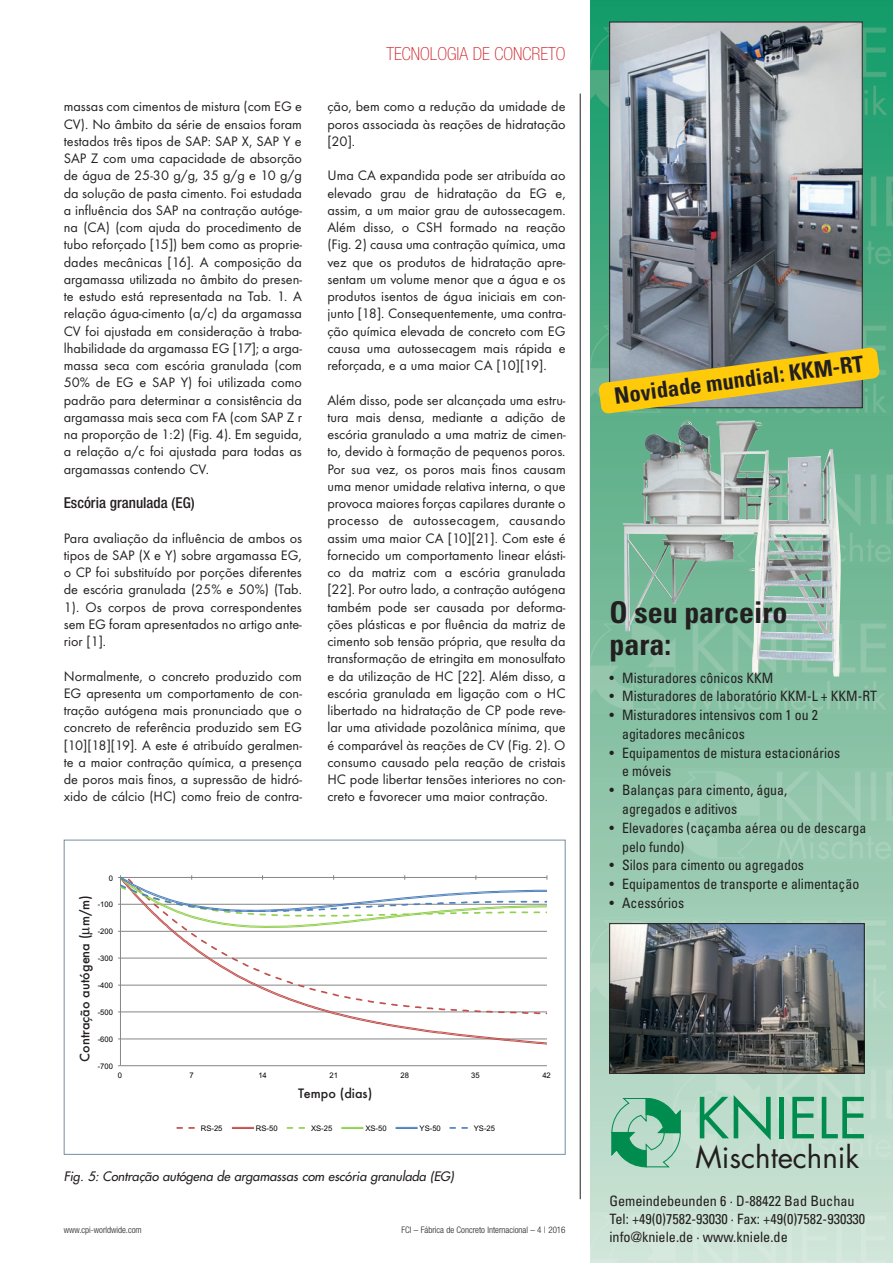
<style>
.page{position:relative;width:893px;height:1263px;background:#fff}
.page>*{position:absolute;margin:0;border:0;box-sizing:border-box;transform-origin:0 0}
.t1{font:55.05px "Futura";color:#008c4e}
.t2{font:700 condensed 30px/31.5px "Univers";color:#231f20}
.t3{font:29.4px "Futura";color:#231f20}
.t4{font:700 condensed 22.5px "Univers";color:#231f20}
.t5{font:100 condensed 18px "Helvetica Neue";color:#d1232a}
.t6{font:500 condensed 15px "Helvetica Neue";color:#231f20}
.t7{font:14.25px/17.2px "Futura T";color:#231f20;text-align:justify}
.t8{font:condensed 14.25px/18.8px "Univers";color:#231f20}
.t9{font:500 14.25px "Futura T";color:#231f20}
.t10{font:italic 12.75px "Futura";color:#231f20}
.t11{font:700 10.2px "Arial";color:#000}
.t12{font:300 condensed 9px "Helvetica Neue";color:#231f20}
.t13{font:7.65px "Arial";color:#000}
</style>
<div class="page">
<svg style="left:591px;top:0;width:302px;height:1263px"></svg>
<img style="left:591px;top:25px;width:301px;height:93px">
<img style="left:862px;top:174px;width:31px;height:92px">
<img style="left:591px;top:322px;width:301px;height:93px">
<img style="left:841px;top:471px;width:52px;height:93px">
<img style="left:591px;top:620px;width:301px;height:93px">
<img style="left:673px;top:769px;width:220px;height:93px">
<img style="left:591px;top:918px;width:301px;height:92px">
<img style="left:673px;top:1066px;width:220px;height:93px">
<div style="left:591px;top:1212px;width:301px;height:51px;background:#cfe5d8"></div>
<svg style="left:611px;top:1098px;width:70px;height:70px"></svg>
<img style="left:623px;top:420px;width:218px;height:257px">
<img style="left:611px;top:925px;width:251px;height:146px">
<div style="left:609px;top:923px;width:255px;height:150px;border:1px solid #231f20"></div>
<img style="left:611px;top:24px;width:249px;height:323px">
<svg style="left:598px;top:347px;width:282px;height:67px"></svg>
<hr style="left:121px;top:1065px;width:426px;height:1px;background:#868686">
<hr style="left:120px;top:877px;width:1px;height:189px;background:#868686">
<svg style="left:121px;top:937px;width:426px;height:108px"></svg>
<svg style="left:118px;top:875px;width:430px;height:62px"></svg>
<svg style="left:177px;top:1127px;width:18px;height:2px"></svg>
<svg style="left:232px;top:1127px;width:22px;height:2px"></svg>
<svg style="left:287px;top:1127px;width:19px;height:2px"></svg>
<svg style="left:342px;top:1127px;width:21px;height:2px"></svg>
<svg style="left:396px;top:1127px;width:21px;height:2px"></svg>
<svg style="left:450px;top:1127px;width:18px;height:2px"></svg>
<div style="left:64px;top:840px;width:502px;height:315px;border:1px solid #73909f"></div>
<hr style="left:580px;top:94px;width:1px;height:1105px;background:#231f20">
<p class="t7" style="left:64px;top:98px;width:240px">massas com cimentos de mistura (com EG e CV). No âmbito da série de ensaios foram testados três tipos de SAP: SAP X, SAP Y e SAP Z com uma capacidade de absorção de água de 25-30 g/g, 35 g/g e 10 g/g da solução de pasta cimento. Foi estudada a influência dos SAP na contração autóge&shy;na (CA) (com ajuda do procedimento de tubo reforçado [15]) bem como as proprie&shy;dades mecânicas [16]. A composição da argamassa utilizada no âmbito do presen&shy;te estudo está representada na Tab. 1. A relação água-cimento (a/c) da argamassa CV foi ajustada em consideração à traba&shy;lhabilidade da argamassa EG [17]; a arga&shy;massa seca com escória granulada (com 50% de EG e SAP Y) foi utilizada como padrão para determinar a consistência da argamassa mais seca com FA (com SAP Z r na proporção de 1:2) (Fig. 4). Em seguida, a relação a/c foi ajustada para todas as argamassas contendo CV.</p>
<p class="t6" style="left:64px;top:494px;width:132px">Escória granulada (EG)</p>
<p class="t7" style="left:64px;top:529px;width:240px">Para avaliação da influência de ambos os tipos de SAP (X e Y) sobre argamassa EG, o CP foi substituído por porções diferentes de escória granulada (25% e 50%) (Tab.<br>1). Os corpos de prova correspondentes sem EG foram apresentados no artigo ante&shy;rior [1].</p>
<p class="t7" style="left:64px;top:667px;width:240px">Normalmente, o concreto produzido com EG apresenta um comportamento de con&shy;tração autógena mais pronunciado que o concreto de referência produzido sem EG [10][18][19]. A este é atribuído geralmen&shy;te a maior contração química, a presença de poros mais finos, a supressão de hidró&shy;xido de cálcio (HC) como freio de contra-</p>
<p class="t5" style="left:387px;top:43px;width:181px">TECNOLOGIA DE CONCRETO</p>
<p class="t7" style="left:327px;top:98px;width:240px">ção, bem como a redução da umidade de poros associada às reações de hidratação [20].</p>
<p class="t7" style="left:327px;top:167px;width:240px">Uma CA expandida pode ser atribuída ao elevado grau de hidratação da EG e, assim, a um maior grau de autossecagem.<br>Além disso, o CSH formado na reação (Fig. 2) causa uma contração química, uma vez que os produtos de hidratação apre&shy;sentam um volume menor que a água e os produtos isentos de água iniciais em con&shy;junto [18]. Consequentemente, uma contra&shy;ção química elevada de concreto com EG causa uma autossecagem mais rápida e reforçada, e a uma maior CA [10][19].</p>
<p class="t7" style="left:327px;top:391px;width:240px">Além disso, pode ser alcançada uma estru&shy;tura mais densa, mediante a adição de escória granulado a uma matriz de cimen&shy;to, devido à formação de pequenos poros.<br>Por sua vez, os poros mais finos causam uma menor umidade relativa interna, o que provoca maiores forças capilares durante o processo de autossecagem, causando assim uma maior CA [10][21]. Com este é fornecido um comportamento linear elásti&shy;co da matriz com a escória granulada [22]. Por outro lado, a contração autógena também pode ser causada por deforma&shy;ções plásticas e por fluência da matriz de cimento sob tensão própria, que resulta da transformação de etringita em monosulfato e da utilização de HC [22]. Além disso, a escória granulada em ligação com o HC libertado na hidratação de CP pode reve&shy;lar uma atividade pozolânica mínima, que é comparável às reações de CV (Fig. 2). O consumo causado pela reação de cristais HC pode libertar tensões interiores no con&shy;creto e favorecer uma maior contração.</p>
<p class="t13" style="left:109px;top:873px;width:6px">0</p>
<p class="t11" style="left:82px;top:1050px;width:164px;rotate:-90deg">Autogenous shrinkinkage ( m/m)</p>
<p class="t9" style="left:77px;top:1061px;width:168px;rotate:-90deg">Contração autógena (µm/m)</p>
<p class="t13" style="left:98px;top:900px;width:17px">-100</p>
<p class="t13" style="left:98px;top:927px;width:17px">-200</p>
<p class="t13" style="left:98px;top:954px;width:17px">-300</p>
<p class="t13" style="left:98px;top:981px;width:17px">-400</p>
<p class="t13" style="left:98px;top:1008px;width:17px">-500</p>
<p class="t13" style="left:98px;top:1035px;width:17px">-600</p>
<p class="t13" style="left:98px;top:1062px;width:17px">-700</p>
<p class="t13" style="left:118px;top:1071px;width:6px">0</p>
<p class="t13" style="left:189px;top:1071px;width:6px">7</p>
<p class="t13" style="left:258px;top:1071px;width:10px">14</p>
<p class="t13" style="left:329px;top:1071px;width:10px">21</p>
<p class="t13" style="left:401px;top:1071px;width:10px">28</p>
<p class="t13" style="left:471px;top:1071px;width:10px">35</p>
<p class="t13" style="left:542px;top:1071px;width:10px">42</p>
<p class="t9" style="left:298px;top:1084px;width:76px">Tempo (dias)</p>
<p class="t11" style="left:307px;top:1089px;width:58px">Time (days)</p>
<p class="t13" style="left:201px;top:1124px;width:23px">RS-25</p>
<p class="t13" style="left:256px;top:1124px;width:23px">RS-50</p>
<p class="t13" style="left:311px;top:1124px;width:23px">XS-25</p>
<p class="t13" style="left:365px;top:1124px;width:23px">XS-50</p>
<p class="t13" style="left:420px;top:1124px;width:23px">YS-50</p>
<p class="t13" style="left:474px;top:1124px;width:23px">YS-25</p>
<p class="t10" style="left:64px;top:1168px;width:394px">Fig. 5: Contração autógena de argamassas com escória granulada (EG)</p>
<p class="t12" style="left:64px;top:1224px;width:79px">www.cpi-worldwide.com</p>
<p class="t12" style="left:401px;top:1224px;width:166px">FCI – Fábrica de Concreto Internacional – 4 | 2016</p>
<h3 class="t4" style="left:613px;top:383px;width:253px;rotate:-8deg">Novidade mundial: KKM-RT</h3>
<h2 class="t2" style="left:609px;top:597px;width:180px">O seu parceiro para:</h2>
<p class="t8" style="left:609px;top:668px;width:165px">• Misturadores cônicos KKM</p>
<p class="t8" style="left:609px;top:687px;width:269px">• Misturadores de laboratório KKM-L + KKM-RT</p>
<p class="t8" style="left:622px;top:705px;width:197px;text-indent:-13px">• Misturadores intensivos com 1 ou 2 agitadores mecânicos</p>
<p class="t8" style="left:622px;top:743px;width:219px;text-indent:-13px">• Equipamentos de mistura estacionários e móveis</p>
<p class="t8" style="left:622px;top:781px;width:167px;text-indent:-13px">• Balanças para cimento, água, agregados e aditivos</p>
<p class="t8" style="left:622px;top:818px;width:246px;text-indent:-13px">• Elevadores (caçamba aérea ou de descarga pelo fundo)</p>
<p class="t8" style="left:609px;top:856px;width:196px">• Silos para cimento ou agregados</p>
<p class="t8" style="left:609px;top:874px;width:251px">• Equipamentos de transporte e alimentação</p>
<p class="t8" style="left:609px;top:893px;width:76px">• Acessórios</p>
<h1 class="t1" style="left:696px;top:1080px;width:173px">KNIELE</h1>
<h3 class="t3" style="left:696px;top:1137px;width:165px">Mischtechnik</h3>
<p class="t8" style="left:609px;top:1191px;width:257px;line-height:18px">Gemeindebeunden 6 · D-88422 Bad Buchau<br>Tel: +49(0)7582-93030 · Fax: +49(0)7582-930330 info@kniele.de · www.kniele.de</p>
</div>
